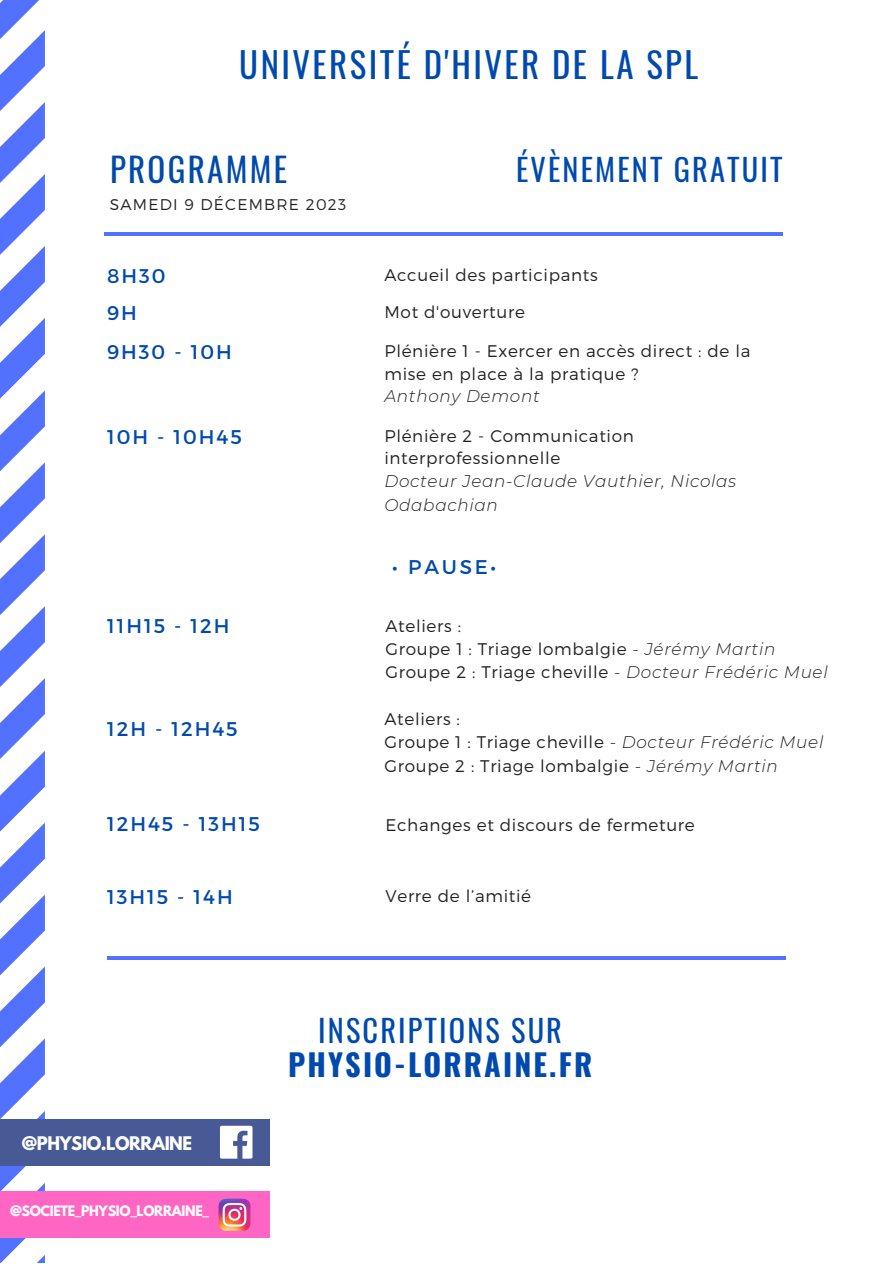
<style>
.page{position:relative;width:893px;height:1264px;background:#fff}
.page>*{position:absolute;margin:0;border:0;box-sizing:border-box;transform-origin:0 0}
.t1{font:34.8px "Oswald";letter-spacing:.07em;color:#004aad}
.t2{font:33px "Oswald";letter-spacing:.07em;color:#004aad}
.t3{font:700 30.3px/33.8px "Oswald";letter-spacing:.07em;color:#004aad;text-align:center}
.t4{font:30.3px "Oswald";letter-spacing:.07em;color:#004aad}
.t5{font:19.8px "Montserrat";letter-spacing:.1em;color:#004aad}
.t6{font:300 16.8px/22.5px "Montserrat";letter-spacing:.04em;color:#222}
.t7{font:italic 300 16.8px/23.5px "Montserrat";letter-spacing:.04em;color:#222}
.t8{font:700 16.65px "League Spartan";letter-spacing:-.03em;color:#fff}
.t9{font:300 15.45px "Montserrat";letter-spacing:.08em;color:#222}
.t10{font:700 12.75px "League Spartan";letter-spacing:-.03em;color:#fff}
.s1{font-style:italic}
.s2{font-weight:400}
</style>
<div class="page">
<hr style="left:107px;top:956px;width:678px;height:3px;background:#5271ff">
<hr style="left:104px;top:232px;width:678px;height:4px;background:#5271ff">
<svg style="left:0;top:0;width:45px;height:1262px"></svg>
<div style="left:0;top:1119px;width:270px;height:46px;background:#475a96"></div>
<img style="left:217px;top:1123px;width:38px;height:38px">
<div style="left:1px;top:1191px;width:269px;height:46px;background:#ff66c4"></div>
<img style="left:218px;top:1198px;width:33px;height:33px">
<p class="t1" style="left:239px;top:37px;width:460px">UNIVERSITÉ D'HIVER DE LA SPL</p>
<p class="t2" style="left:110px;top:143px;width:179px">PROGRAMME</p>
<p class="t4" style="left:516px;top:145px;width:268px">ÉVÈNEMENT GRATUIT</p>
<p class="t9" style="left:110px;top:195px;width:238px">SAMEDI 9 DÉCEMBRE 2023</p>
<p class="t5" style="left:107px;top:263px;width:60px">8H30</p>
<p class="t6" style="left:384px;top:263px;width:215px">Accueil des participants</p>
<p class="t5" style="left:107px;top:300px;width:31px">9H</p>
<p class="t6" style="left:384px;top:299px;width:142px">Mot d'ouverture</p>
<p class="t5" style="left:107px;top:339px;width:126px">9H30 - 10H</p>
<p class="t6" style="left:384px;top:339px;width:367px">Plénière 1 - Exercer en accès direct : de la mise en place à la pratique ?</p>
<p class="t7" style="left:384px;top:384px;width:157px">Anthony Demont</p>
<p class="t5" style="left:107px;top:424px;width:136px">10H - 10H45</p>
<p class="t6" style="left:384px;top:424px;width:251px">Plénière 2 - Communication interprofessionnelle</p>
<p class="t7" style="left:384px;top:469px;width:353px">Docteur Jean-Claude Vauthier, Nicolas<br>Odabachian</p>
<p class="t5" style="left:392px;top:554px;width:106px">• PAUSE•</p>
<p class="t5" style="left:107px;top:612px;width:124px">11H15 - 12H</p>
<p class="t6" style="left:385px;top:614px;width:77px">Ateliers :</p>
<p class="t6" style="left:385px;top:636px;width:391px">Groupe 1 : Triage lombalgie <span class="s1">- Jérémy Martin</span></p>
<p class="t6" style="left:385px;top:660px;width:443px">Groupe 2 : Triage cheville <span class="s1">- Docteur Frédéric Muel</span></p>
<p class="t5" style="left:107px;top:715px;width:132px">12H - 12H45</p>
<p class="t6" style="left:384px;top:707px;width:77px">Ateliers :</p>
<p class="t6" style="left:384px;top:729px;width:440px">Groupe 1 : Triage cheville <span class="s1">- Docteur Frédéric Muel</span></p>
<p class="t6" style="left:384px;top:753px;width:395px">Groupe 2 : Triage lombalgie <span class="s1">- Jérémy Martin</span></p>
<p class="t5" style="left:107px;top:810px;width:154px">12H45 - 13H15</p>
<p class="t6" style="left:385px;top:813px;width:311px">Echanges et discours de fermeture</p>
<p class="t5" style="left:107px;top:883px;width:127px">13H15 - 14H</p>
<p class="t6" style="left:385px;top:883px;width:147px">Verre de l’amitié</p>
<p class="t8" style="left:22px;top:1135px;width:172px">@PHYSIO.LORRAINE</p>
<p class="t10" style="left:10px;top:1204px;width:200px">@SOCIETE_PHYSIO_LORRAINE_</p>
<p class="t3" style="left:288px;top:1012px;width:306px"><span class="s2">INSCRIPTIONS SUR<br></span>PHYSIO-LORRAINE.FR</p>
</div>
